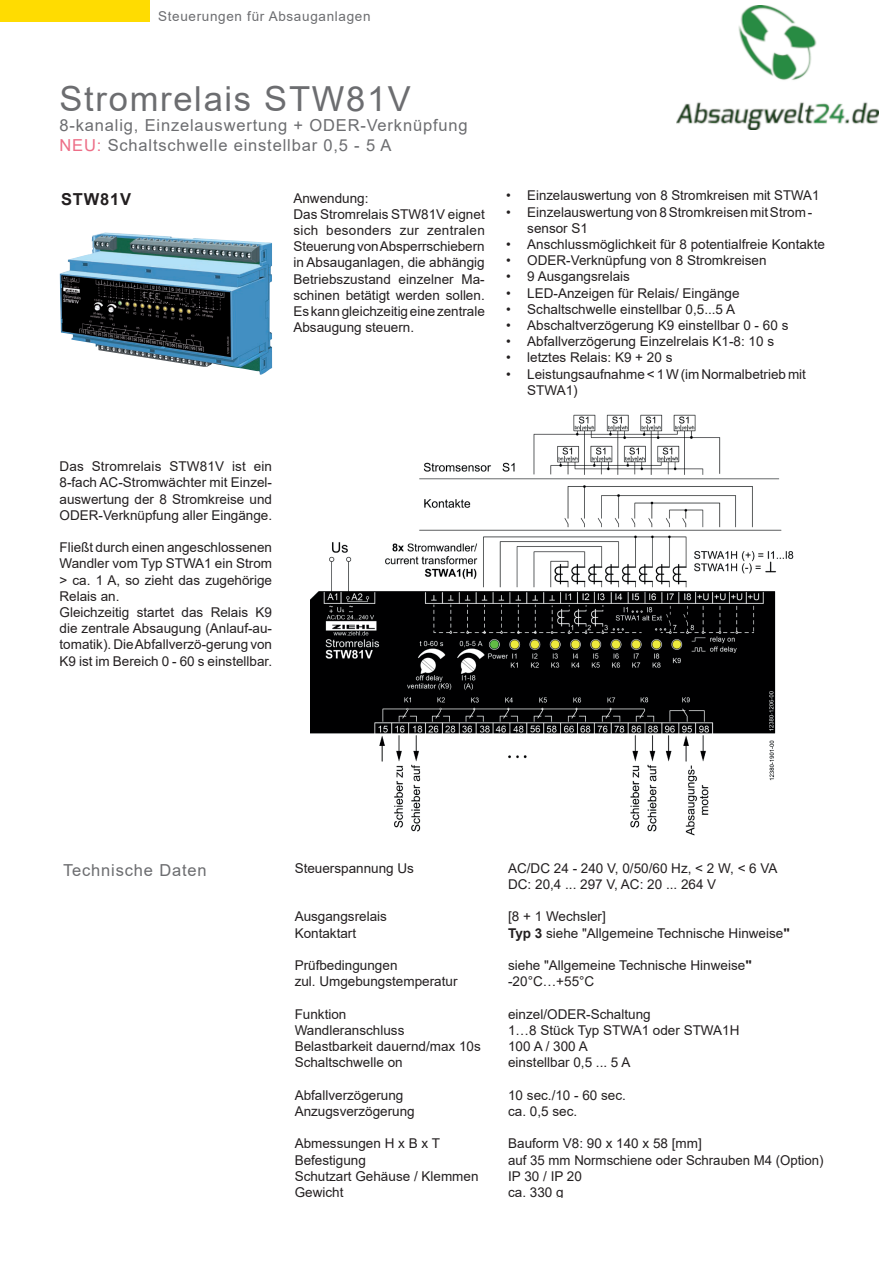
<style>
.page{position:relative;width:893px;height:1263px;background:#fff}
.page>*{position:absolute;margin:0;border:0;box-sizing:border-box;transform-origin:0 0}
.t1{font:34.5px "Arial";letter-spacing:.05em;color:#6c6d70}
.t2{font:16.5px/19.8px "Arial";letter-spacing:.05em;color:#6c6d70}
.t3{font:700 16.5px "Arial";letter-spacing:.05em;color:#231f20}
.t4{font:13.5px/16.2px "Arial";color:#231f20}
.t5{font:13.5px "Arial";letter-spacing:.05em;color:#6c6d70}
.s1{color:#ed6e87}
.s2{font-weight:700}
</style>
<div class="page">
<div style="left:0;top:0;width:150px;height:22px;background:#ffdc01"></div>
<img style="left:60px;top:232px;width:212px;height:143px">
<img style="left:310px;top:415px;width:484px;height:421px">
<img style="left:676px;top:5px;width:202px;height:125px">
<p class="t5" style="left:158px;top:7px;width:214px">Steuerungen für Absauganlagen</p>
<h1 class="t1" style="left:60px;top:75px;width:353px">Stromrelais STW81V</h1>
<p class="t2" style="left:60px;top:115px;width:410px">8-kanalig, Einzelauswertung + ODER-Verknüpfung<br><span class="s1">NEU:</span> Schaltschwelle einstellbar 0,5 - 5 A</p>
<p class="t3" style="left:61px;top:187px;width:72px">STW81V</p>
<p class="t4" style="left:293px;top:190px;width:193px">Anwendung:<br>Das Stromrelais STW81V eignet sich besonders zur zentralen<br>Steuerung von Absperrschiebern in Absauganlagen, die abhängig<br>Betriebszustand einzelner Ma&shy;schinen betätigt werden sollen.<br>Es kann gleichzeitig eine zentrale<br>Absaugung steuern.</p>
<p class="t4" style="left:506px;top:187px;width:315px">• Einzelauswertung von 8 Stromkreisen mit STWA1</p>
<p class="t4" style="left:527px;top:204px;width:287px;text-indent:-21px">• Einzelauswertung von 8 Stromkreisen mit Strom - sensor S1</p>
<p class="t4" style="left:506px;top:236px;width:320px">• Anschlussmöglichkeit für 8 potentialfreie Kontakte</p>
<p class="t4" style="left:506px;top:252px;width:262px">• ODER-Verknüpfung von 8 Stromkreisen</p>
<p class="t4" style="left:506px;top:268px;width:126px">• 9 Ausgangsrelais</p>
<p class="t4" style="left:506px;top:285px;width:235px">• LED-Anzeigen für Relais/ Eingänge</p>
<p class="t4" style="left:506px;top:301px;width:231px">• Schaltschwelle einstellbar 0,5...5 A</p>
<p class="t4" style="left:506px;top:317px;width:284px">• Abschaltverzögerung K9 einstellbar 0 - 60 s</p>
<p class="t4" style="left:506px;top:333px;width:270px">• Abfallverzögerung Einzelrelais K1-8: 10 s</p>
<p class="t4" style="left:506px;top:349px;width:168px">• letztes Relais: K9 + 20 s</p>
<p class="t4" style="left:527px;top:366px;width:280px;text-indent:-21px">• Leistungsaufnahme &lt; 1 W (im Normalbetrieb mit<br>STWA1)</p>
<p class="t4" style="left:60px;top:458px;width:214px;text-align:justify">Das Stromrelais STW81V ist ein 8-fach AC-Stromwächter mit Einzel&shy;auswertung der 8 Stromkreise und ODER-Verknüpfung aller Eingänge.</p>
<p class="t4" style="left:60px;top:539px;width:214px">Fließt durch einen angeschlossenen<br>Wandler vom Typ STWA1 ein Strom &gt; ca. 1 A, so zieht das zugehörige<br>Relais an.<br>Gleichzeitig startet das Relais K9 die zentrale Absaugung (Anlauf-au&shy;tomatik). Die Abfallverzö-gerung von<br>K9 ist im Bereich 0 - 60 s einstellbar.</p>
<p class="t2" style="left:63px;top:860px;width:145px">Technische Daten</p>
<p class="t4" style="left:295px;top:860px;width:121px">Steuerspannung Us</p>
<p class="t4" style="left:295px;top:908px;width:94px">Ausgangsrelais<br>Kontaktart</p>
<p class="t4" style="left:295px;top:957px;width:164px">Prüfbedingungen<br>zul. Umgebungstemperatur</p>
<p class="t4" style="left:295px;top:1006px;width:188px">Funktion<br>Wandleranschluss<br>Belastbarkeit dauernd/max 10s<br>Schaltschwelle on</p>
<p class="t4" style="left:295px;top:1087px;width:122px">Abfallverzögerung<br>Anzugsverzögerung</p>
<p class="t4" style="left:295px;top:1135px;width:185px">Abmessungen H x B x T<br>Befestigung<br>Schutzart Gehäuse / Klemmen<br>Gewicht</p>
<p class="t4" style="left:508px;top:860px;width:271px">AC/DC 24 - 240 V, 0/50/60 Hz, &lt; 2 W, &lt; 6 VA<br>DC: 20,4 ... 297 V, AC: 20 ... 264 V</p>
<p class="t4" style="left:508px;top:908px;width:283px">[8 + 1 Wechsler]<br><span class="s2">Typ 3</span> siehe "Allgemeine Technische Hinweise<span class="s2">"</span></p>
<p class="t4" style="left:508px;top:957px;width:245px">siehe "Allgemeine Technische Hinweise<span class="s2">" </span>-20°C…+55°C</p>
<p class="t4" style="left:508px;top:1006px;width:233px">einzel/ODER-Schaltung<br>1…8 Stück Typ STWA1 oder STWA1H<br>100 A / 300 A<br>einstellbar 0,5 ... 5 A</p>
<p class="t4" style="left:508px;top:1087px;width:119px">10 sec./10 - 60 sec. ca. 0,5 sec.</p>
<p class="t4" style="left:508px;top:1135px;width:317px">Bauform V8: 90 x 140 x 58 [mm]<br>auf 35 mm Normschiene oder Schrauben M4 (Option)<br>IP 30 / IP 20<br>ca. 330 g</p>
</div>
